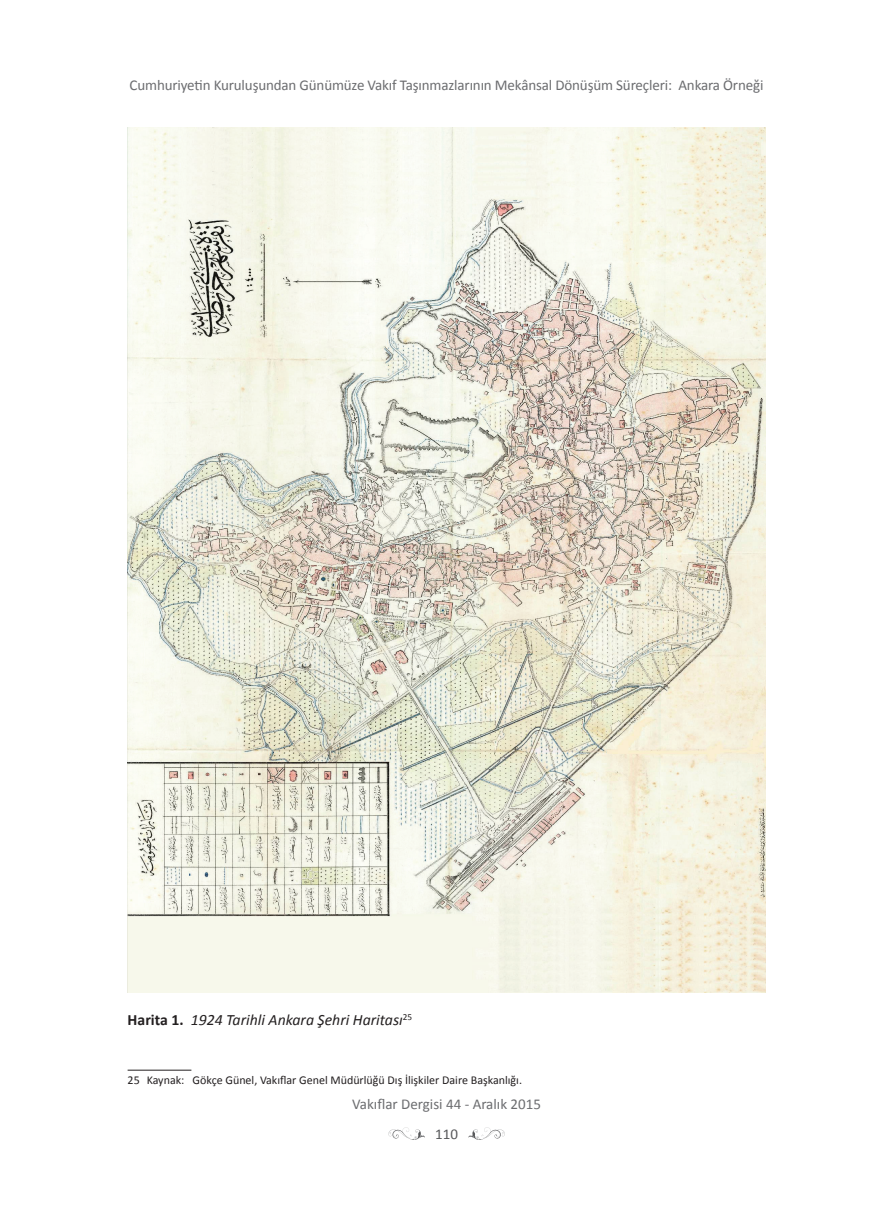
<style>
.page{position:relative;width:872px;height:1212px;background:#fff}
.page>*{position:absolute;margin:0;border:0;box-sizing:border-box;transform-origin:0 0}
.t1{font:italic 15.75px "Calibri";color:#231f20}
.t2{font:15px "Calibri";letter-spacing:-.01em;color:#6c6d70}
.t3{font:15px "Calibri";color:#57585a}
.t4{font:12px "Calibri";color:#231f20}
.s1{font-weight:700;font-style:normal}
</style>
<div class="page">
<svg style="left:388px;top:1127px;width:37px;height:13px"></svg>
<svg style="left:468px;top:1127px;width:37px;height:13px"></svg>
<img style="left:128px;top:128px;width:637px;height:864px">
<hr style="left:128px;top:1070px;width:63px;height:1px;background:#231f20">
<p class="t2" style="left:130px;top:75px;width:635px">Cumhuriyetin Kuruluşundan Günümüze Vakıf Taşınmazlarının Mekânsal Dönüşüm Süreçleri: Ankara Örneği</p>
<p class="t1" style="left:128px;top:1009px;width:286px"><span class="s1">Harita 1.</span> 1924 Tarihli Ankara Şehri Haritası<sup>25</sup></p>
<p class="t4" style="left:128px;top:1073px;width:396px">25 Kaynak: Gökçe Günel, Vakıflar Genel Müdürlüğü Dış İlişkiler Daire Başkanlığı.</p>
<p class="t2" style="left:352px;top:1095px;width:190px">Vakıflar Dergisi 44 - Aralık 2015</p>
<p class="t3" style="left:435px;top:1125px;width:24px">110</p>
</div>
